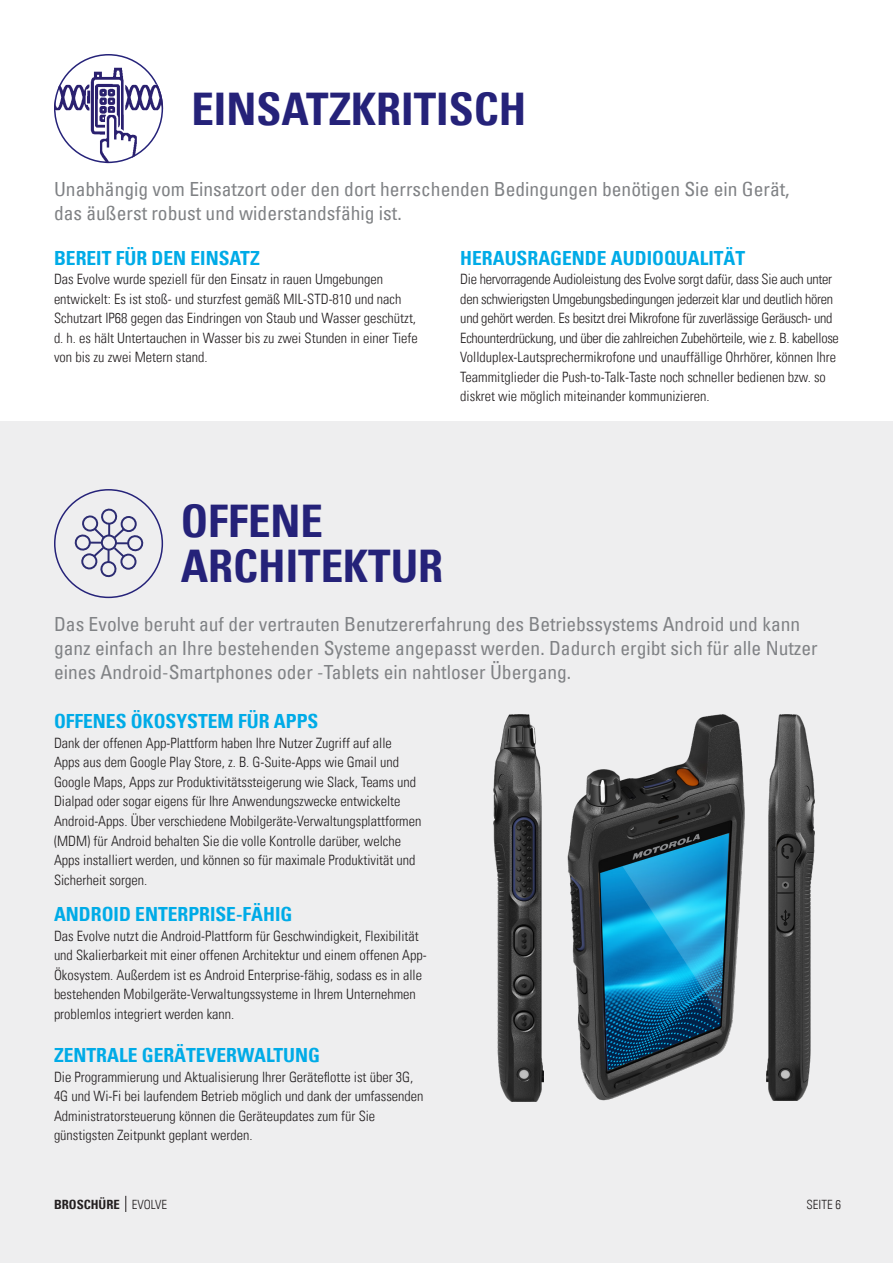
<style>
.page{position:relative;width:893px;height:1263px;background:#fff}
.page>*{position:absolute;margin:0;border:0;box-sizing:border-box;transform-origin:0 0}
.t1{font:700 condensed 45px/45px "Univers LT";color:#252279}
.t2{font:condensed 19.5px/24px "Univers LT";color:#808285}
.t3{font:700 condensed 19.5px "Univers LT";color:#00abe7}
.t4{font:300 condensed 14.25px/19.5px "Univers LT";color:#231f20}
.t5{font:300 condensed 14.25px/19.5px "Univers LT";letter-spacing:-.02em;color:#231f20}
.t6{font:700 condensed 12.75px "Univers LT";color:#231f20}
.t7{font:300 condensed 12.75px "Univers LT";color:#231f20}
.s1{font-weight:300}
</style>
<div class="page">
<div style="left:0;top:421px;width:893px;height:842px;background:#eeeeef"></div>
<svg style="left:126px;top:1196px;width:1px;height:16px"></svg>
<svg style="left:74px;top:508px;width:70px;height:70px"></svg>
<div style="left:82px;top:515px;width:17px;height:17px;border:2px solid #2c2c72;border-radius:50%"></div>
<div style="left:54px;top:489px;width:109px;height:109px;border:2px solid #252279;border-radius:50%"></div>
<img style="left:767px;top:714px;width:48px;height:386px">
<img style="left:567px;top:714px;width:178px;height:387px">
<img style="left:493px;top:715px;width:51px;height:386px">
<img style="left:54px;top:65px;width:109px;height:98px">
<p class="t1" style="left:191px;top:86px;width:336px">EINSATZKRITISCH</p>
<p class="t2" style="left:54px;top:177px;width:737px">Unabhängig vom Einsatzort oder den dort herrschenden Bedingungen benötigen Sie ein Gerät, das äußerst robust und widerstandsfähig ist.</p>
<p class="t3" style="left:54px;top:246px;width:207px">BEREIT FÜR DEN EINSATZ</p>
<p class="t4" style="left:54px;top:270px;width:365px">Das Evolve wurde speziell für den Einsatz in rauen Umgebungen entwickelt: Es ist stoß- und sturzfest gemäß MIL-STD-810 und nach Schutzart IP68 gegen das Eindringen von Staub und Wasser geschützt, d. h. es hält Untertauchen in Wasser bis zu zwei Stunden in einer Tiefe von bis zu zwei Metern stand.</p>
<p class="t3" style="left:460px;top:246px;width:286px">HERAUSRAGENDE AUDIOQUALITÄT</p>
<p class="t5" style="left:460px;top:270px;width:380px">Die hervorragende Audioleistung des Evolve sorgt dafür, dass Sie auch unter den schwierigsten Umgebungsbedingungen jederzeit klar und deutlich hören und gehört werden. Es besitzt drei Mikrofone für zuverlässige Geräusch- und Echounterdrückung, und über die zahlreichen Zubehörteile, wie z. B. kabellose Vollduplex-Lautsprechermikrofone und unauffällige Ohrhörer, können Ihre Teammitglieder die Push-to-Talk-Taste noch schneller bedienen bzw. so diskret wie möglich miteinander kommunizieren.</p>
<p class="t1" style="left:181px;top:499px;width:264px">OFFENE<br>ARCHITEKTUR</p>
<p class="t2" style="left:54px;top:611px;width:765px">Das Evolve beruht auf der vertrauten Benutzererfahrung des Betriebssystems Android und kann ganz einfach an Ihre bestehenden Systeme angepasst werden. Dadurch ergibt sich für alle Nutzer eines Android-Smartphones oder -Tablets ein nahtloser Übergang.</p>
<p class="t3" style="left:54px;top:709px;width:266px">OFFENES ÖKOSYSTEM FÜR APPS</p>
<p class="t4" style="left:54px;top:733px;width:369px">Dank der offenen App-Plattform haben Ihre Nutzer Zugriff auf alle Apps aus dem Google Play Store, z. B. G-Suite-Apps wie Gmail und Google Maps, Apps zur Produktivitätssteigerung wie Slack, Teams und Dialpad oder sogar eigens für Ihre Anwendungszwecke entwickelte Android-Apps. Über verschiedene Mobilgeräte-Verwaltungsplattformen (MDM) für Android behalten Sie die volle Kontrolle darüber, welche Apps installiert werden, und können so für maximale Produktivität und Sicherheit sorgen.</p>
<p class="t3" style="left:54px;top:902px;width:240px">ANDROID ENTERPRISE-FÄHIG</p>
<p class="t4" style="left:54px;top:926px;width:374px">Das Evolve nutzt die Android-Plattform für Geschwindigkeit, Flexibilität und Skalierbarkeit mit einer offenen Architektur und einem offenen App-Ökosystem. Außerdem ist es Android Enterprise-fähig, sodass es in alle bestehenden Mobilgeräte-Verwaltungssysteme in Ihrem Unternehmen problemlos integriert werden kann.</p>
<p class="t3" style="left:54px;top:1043px;width:268px">ZENTRALE GERÄTEVERWALTUNG</p>
<p class="t4" style="left:54px;top:1067px;width:371px">Die Programmierung und Aktualisierung Ihrer Geräteflotte ist über 3G, 4G und Wi-Fi bei laufendem Betrieb möglich und dank der umfassenden Administratorsteuerung können die Geräteupdates zum für Sie günstigsten Zeitpunkt geplant werden.</p>
<p class="t6" style="left:54px;top:1196px;width:115px">BROSCHÜRE <span class="s1">EVOLVE</span></p>
<p class="t7" style="left:807px;top:1197px;width:36px">SEITE 6</p>
</div>
